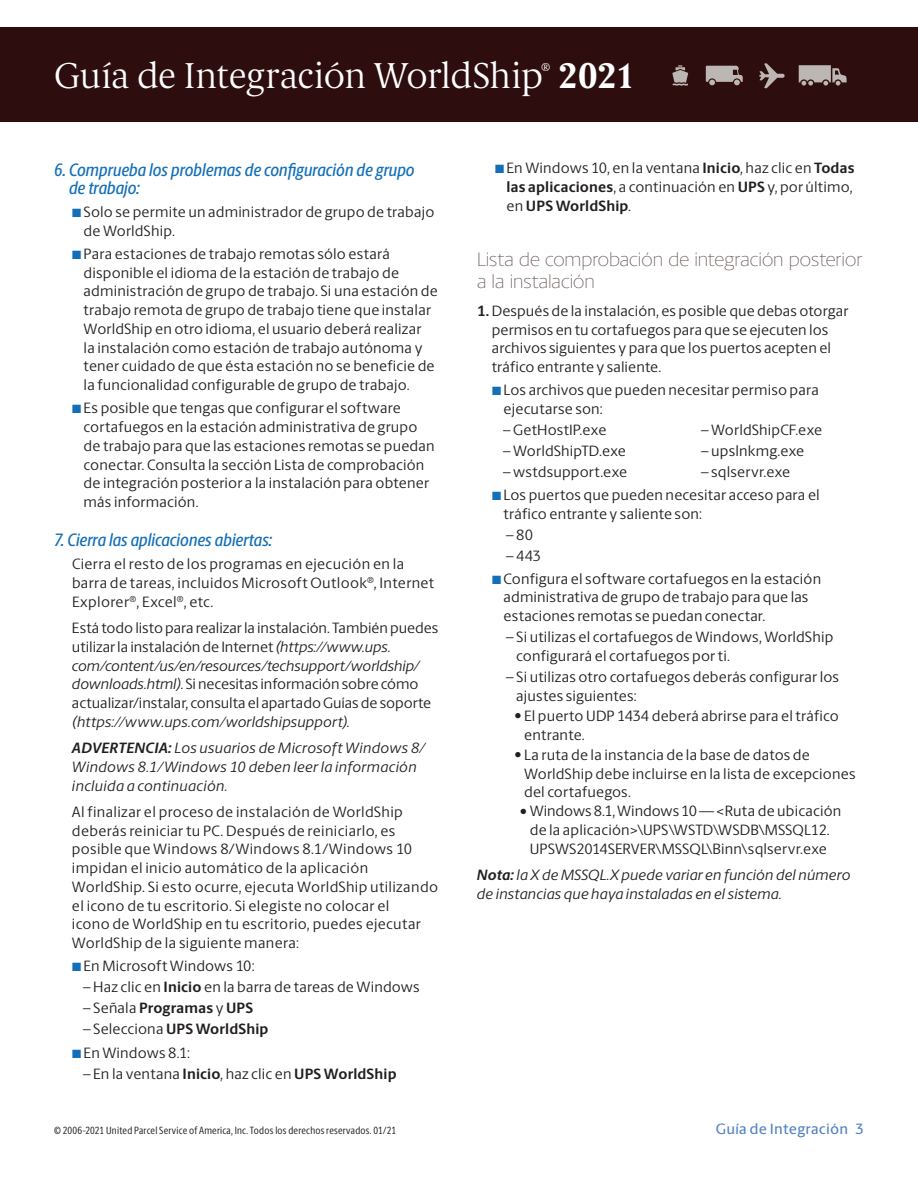
<style>
.page{position:relative;width:918px;height:1188px;background:#fff}
.page>*{position:absolute;margin:0;border:0;box-sizing:border-box;transform-origin:0 0}
.t1{font:200 36px "UPS Berlingske Serif Tx";letter-spacing:-.005em;color:#fff}
.t2{font:200 19.5px/22.5px "UPS Berlingske Sans";letter-spacing:-.005em;color:#64504f}
.t3{font:italic 500 18px/18px "UPS Berlingske Sans Cn";color:#136fb8}
.t4{font:15px/18.8px "UPS Berlingske Sans";letter-spacing:.01em;color:#231f20}
.t5{font:italic 15px/18.8px "UPS Berlingske Sans";letter-spacing:.015em;color:#231f20}
.t6{font:700 15px "UPS Berlingske Sans";letter-spacing:.01em;color:#231f20}
.t7{font:500 15px "UPS Berlingske Sans";letter-spacing:.01em;color:#5181c2}
.t8{font:10.5px "UPS Berlingske Sans Cn";letter-spacing:.02em;color:#231f20}
.s1{font-weight:700}
.s2{color:#136fb8}
.s3{font-style:italic}
.s4{font-weight:400}
</style>
<div class="page">
<div style="left:0;top:27px;width:918px;height:95px;background:#2e0d0f"></div>
<svg style="left:672px;top:65px;width:16px;height:21px"></svg>
<svg style="left:706px;top:66px;width:37px;height:20px"></svg>
<svg style="left:759px;top:63px;width:26px;height:25px"></svg>
<svg style="left:799px;top:65px;width:48px;height:21px"></svg>
<h1 class="t1" style="left:54px;top:50px;width:583px">Guía de Integración WorldShip<sup>®</sup> <span class="s1">2021</span></h1>
<p class="t3" style="left:69px;top:159px;width:347px;text-indent:-15px">6. Comprueba los problemas de configuración de grupo de trabajo:</p>
<p class="t4" style="left:84px;top:202px;width:352px;text-indent:-12px"><span class="s2">■</span> Solo se permite un administrador de grupo de trabajo de WorldShip.</p>
<p class="t4" style="left:84px;top:244px;width:356px;text-indent:-12px"><span class="s2">■</span> Para estaciones de trabajo remotas sólo estará disponible el idioma de la estación de trabajo de administración de grupo de trabajo. Si una estación de trabajo remota de grupo de trabajo tiene que instalar WorldShip en otro idioma, el usuario deberá realizar<br>la instalación como estación de trabajo autónoma y tener cuidado de que ésta estación no se beneficie de la funcionalidad configurable de grupo de trabajo.</p>
<p class="t4" style="left:84px;top:398px;width:353px;text-indent:-12px"><span class="s2">■</span> Es posible que tengas que configurar el software cortafuegos en la estación administrativa de grupo de trabajo para que las estaciones remotas se puedan conectar. Consulta la sección Lista de comprobación de integración posterior a la instalación para obtener más información.</p>
<p class="t3" style="left:54px;top:530px;width:220px">7. Cierra las aplicaciones abiertas:</p>
<p class="t4" style="left:72px;top:554px;width:364px">Cierra el resto de los programas en ejecución en la barra de tareas, incluidos Microsoft Outlook<sup>®</sup>, Internet<br>Explorer<sup>®</sup>, Excel<sup>®</sup>, etc.</p>
<p class="t4" style="left:72px;top:618px;width:368px">Está todo listo para realizar la instalación. También puedes utilizar la instalación de Internet <span class="s3">(https://www.ups. com/content/us/en/resources/techsupport/worldship/ downloads.html)</span>. Si necesitas información sobre cómo actualizar/instalar, consulta el apartado Guías de soporte</p>
<p class="t5" style="left:72px;top:708px;width:355px;line-height:26.2px">(https://www.ups.com/worldshipsupport).<br><span class="s1">ADVERTENCIA:</span> Los usuarios de Microsoft Windows 8/</p>
<p class="t5" style="left:72px;top:757px;width:346px">Windows 8.1/Windows 10 deben leer la información incluida a continuación.</p>
<p class="t4" style="left:72px;top:802px;width:368px">Al finalizar el proceso de instalación de WorldShip deberás reiniciar tu PC. Después de reiniciarlo, es posible que Windows 8/Windows 8.1/Windows 10 impidan el inicio automático de la aplicación WorldShip. Si esto ocurre, ejecuta WorldShip utilizando el icono de tu escritorio. Si elegiste no colocar el<br>icono de WorldShip en tu escritorio, puedes ejecutar WorldShip de la siguiente manera:</p>
<p class="t4" style="left:72px;top:956px;width:184px"><span class="s2">■</span> En Microsoft Windows 10:</p>
<p class="t4" style="left:83px;top:977px;width:338px">– Haz clic en <span class="s1">Inicio</span> en la barra de tareas de Windows</p>
<p class="t6" style="left:83px;top:997px;width:171px"><span class="s4">– Señala</span> Programas <span class="s4">y</span> UPS</p>
<p class="t6" style="left:83px;top:1018px;width:187px"><span class="s4">– Selecciona</span> UPS WorldShip</p>
<p class="t4" style="left:72px;top:1042px;width:120px"><span class="s2">■</span> En Windows 8.1:</p>
<p class="t4" style="left:83px;top:1063px;width:315px">– En la ventana <span class="s1">Inicio</span>, haz clic en <span class="s1">UPS WorldShip</span></p>
<p class="t4" style="left:507px;top:158px;width:349px;text-indent:-12px"><span class="s2">■</span> En Windows 10, en la ventana <span class="s1">Inicio</span>, haz clic en <span class="s1">Todas las aplicaciones</span>, a continuación en <span class="s1">UPS</span> y, por último, en <span class="s1">UPS WorldShip</span>.</p>
<h2 class="t2" style="left:477px;top:248px;width:387px">Lista de comprobación de integración posterior a la instalación</h2>
<p class="t4" style="left:492px;top:301px;width:358px;text-indent:-15px"><span class="s1">1.</span>Después de la instalación, es posible que debas otorgar permisos en tu cortafuegos para que se ejecuten los archivos siguientes y para que los puertos acepten el tráfico entrante y saliente.</p>
<p class="t4" style="left:504px;top:380px;width:317px;text-indent:-12px"><span class="s2">■</span> Los archivos que pueden necesitar permiso para ejecutarse son:</p>
<p class="t4" style="left:503px;top:420px;width:105px">– GetHostIP.exe</p>
<p class="t4" style="left:503px;top:441px;width:124px">– WorldShipTD.exe</p>
<p class="t4" style="left:503px;top:462px;width:125px">– wstdsupport.exe</p>
<p class="t4" style="left:701px;top:420px;width:122px">– WorldShipCF.exe</p>
<p class="t4" style="left:701px;top:441px;width:104px">– upslnkmg.exe</p>
<p class="t4" style="left:701px;top:462px;width:91px">– sqlservr.exe</p>
<p class="t4" style="left:504px;top:485px;width:318px;text-indent:-12px"><span class="s2">■</span> Los puertos que pueden necesitar acceso para el tráfico entrante y saliente son:</p>
<p class="t4" style="left:506px;top:525px;width:28px">– 80</p>
<p class="t4" style="left:506px;top:546px;width:36px">– 443</p>
<p class="t4" style="left:504px;top:569px;width:319px;line-height:18.3px;text-indent:-12px"><span class="s2">■</span> Configura el software cortafuegos en la estación administrativa de grupo de trabajo para que las estaciones remotas se puedan conectar.</p>
<p class="t4" style="left:516px;top:627px;width:319px;text-indent:-10px">– Si utilizas el cortafuegos de Windows, WorldShip configurará el cortafuegos por ti.</p>
<p class="t4" style="left:516px;top:667px;width:324px;text-indent:-10px">– Si utilizas otro cortafuegos deberás configurar los ajustes siguientes:</p>
<p class="t4" style="left:524px;top:706px;width:316px;text-indent:-10px">• El puerto UDP 1434 deberá abrirse para el tráfico entrante.</p>
<p class="t4" style="left:524px;top:745px;width:333px;text-indent:-10px">• La ruta de la instancia de la base de datos de<br>WorldShip debe incluirse en la lista de excepciones del cortafuegos.</p>
<p class="t4" style="left:520px;top:801px;width:322px;text-align:center">● Windows 8.1, Windows 10 — &lt;Ruta de ubicación de la aplicación&gt;\UPS\WSTD\WSDB\MSSQL12.<br>UPSWS2014SERVER\MSSQL\Binn\sqlservr.exe</p>
<p class="t5" style="left:477px;top:865px;width:375px"><span class="s1">Nota:</span> la X de MSSQL.X puede variar en función del número de instancias que haya instaladas en el sistema.</p>
<p class="t8" style="left:54px;top:1123px;width:344px">© 2006-2021 United Parcel Service of America, Inc. Todos los derechos reservados. 01/21</p>
<p class="t7" style="left:716px;top:1117px;width:150px">Guía de Integración 3</p>
</div>
